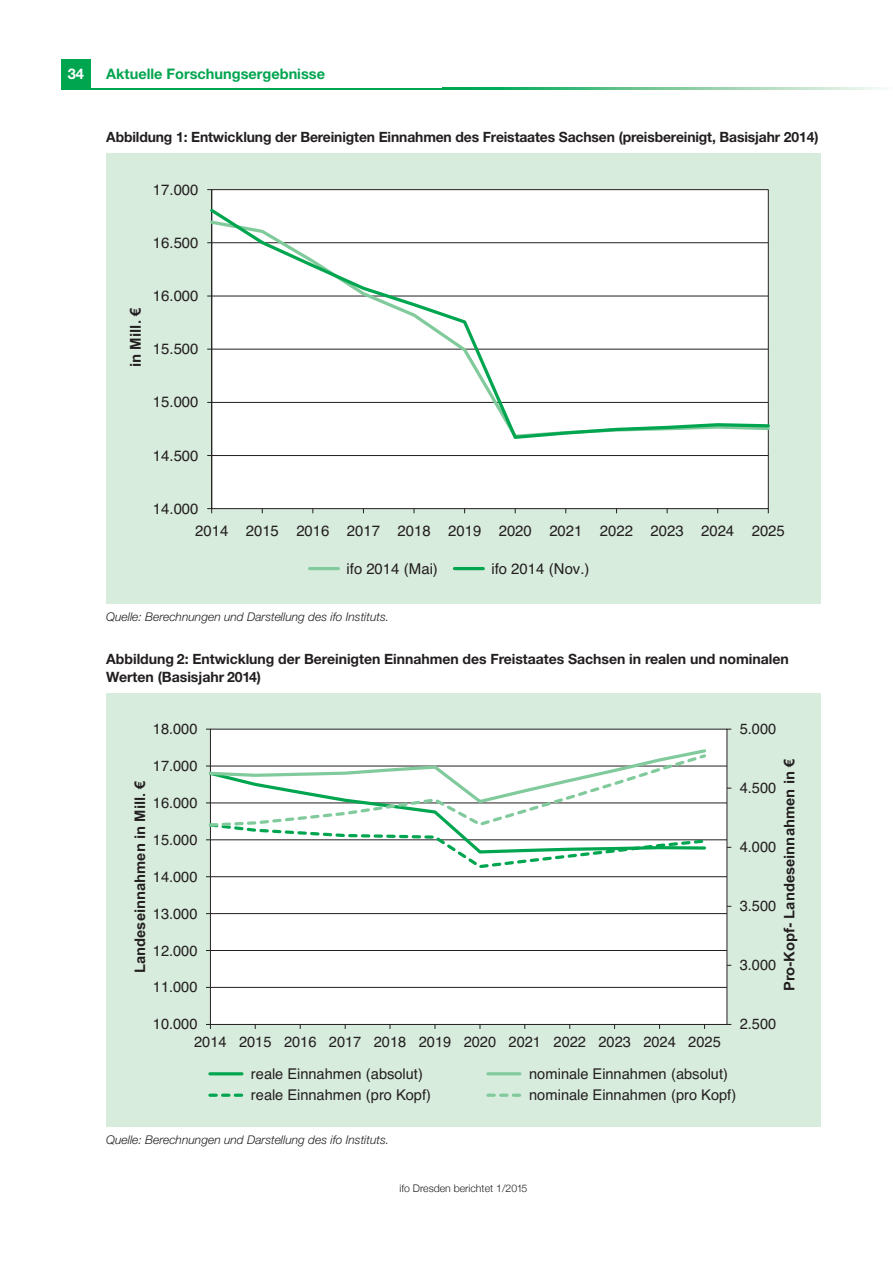
<style>
.page{position:relative;width:893px;height:1263px;background:#fff}
.page>*{position:absolute;margin:0;border:0;box-sizing:border-box;transform-origin:0 0}
.t1{font:15px "Helvetica";color:#231f20}
.t2{font:700 15px "Arial";color:#231f20}
.t3{font:14.85px "Helvetica";color:#231f20}
.t4{font:700 14.7px "Arial";color:#231f20}
.t5{font:700 14.7px "Helvetica Neue";color:#fff}
.t6{font:700 14.55px "Helvetica Neue";color:#00a54f}
.t7{font:700 14.25px "Helvetica Neue";letter-spacing:-.005em;color:#231f20}
.t8{font:700 14.1px "Helvetica Neue";letter-spacing:-.01em;color:#231f20}
.t9{font:italic 300 12px "Helvetica Neue";color:#231f20}
.t10{font:300 10.5px "Helvetica Neue";color:#231f20}
.s1{font-size:14.25px}
</style>
<div class="page">
<div style="left:61px;top:60px;width:30px;height:29px;background:#00a54f"></div>
<hr style="left:61px;top:88px;width:382px;height:1px;background:#00a54f">
<svg style="left:443px;top:88px;width:439px;height:1px"></svg>
<div style="left:106px;top:153px;width:715px;height:451px;background:#d8ecdd"></div>
<div style="left:212px;top:190px;width:556px;height:319px;background:#fff"></div>
<hr style="left:212px;top:455px;width:556px;height:1px;background:#231f20">
<hr style="left:211px;top:190px;width:1px;height:319px;background:#231f20">
<svg style="left:207px;top:508px;width:5px;height:5px"></svg>
<svg style="left:207px;top:206px;width:563px;height:235px"></svg>
<hr style="left:310px;top:567px;width:28px;height:3px;background:#80ca9c">
<hr style="left:454px;top:567px;width:29px;height:3px;background:#00a54f">
<div style="left:106px;top:693px;width:715px;height:434px;background:#d8ecdd"></div>
<div style="left:210px;top:729px;width:517px;height:295px;background:#fff"></div>
<hr style="left:210px;top:987px;width:517px;height:1px;background:#231f20">
<hr style="left:210px;top:950px;width:517px;height:1px;background:#231f20">
<hr style="left:210px;top:913px;width:517px;height:1px;background:#231f20">
<hr style="left:210px;top:876px;width:517px;height:1px;background:#231f20">
<hr style="left:210px;top:839px;width:517px;height:1px;background:#231f20">
<hr style="left:210px;top:802px;width:517px;height:1px;background:#231f20">
<hr style="left:210px;top:766px;width:517px;height:1px;background:#231f20">
<svg style="left:206px;top:1024px;width:5px;height:5px"></svg>
<svg style="left:206px;top:747px;width:502px;height:123px"></svg>
<hr style="left:210px;top:1072px;width:32px;height:3px;background:#00a54f">
<hr style="left:488px;top:1072px;width:32px;height:3px;background:#80ca9c">
<svg style="left:210px;top:1093px;width:34px;height:4px"></svg>
<svg style="left:488px;top:1093px;width:34px;height:4px"></svg>
<p class="t5" style="left:68px;top:68px;width:18px">34</p>
<p class="t6" style="left:106px;top:68px;width:220px">Aktuelle Forschungsergebnisse</p>
<p class="t8" style="left:106px;top:132px;width:714px">Abbildung 1: Entwicklung der Bereinigten Einnahmen des Freistaates Sachsen (preisbereinigt, Basisjahr 2014)</p>
<p class="t1" style="left:153px;top:178px;width:47px">17.000</p>
<p class="t1" style="left:153px;top:231px;width:47px">16.500</p>
<p class="t2" style="left:126px;top:367px;width:61px;rotate:-90deg">in Mill. €</p>
<p class="t1" style="left:153px;top:284px;width:47px">16.000</p>
<p class="t1" style="left:153px;top:337px;width:47px">15.500</p>
<p class="t1" style="left:153px;top:390px;width:47px">15.000</p>
<p class="t1" style="left:153px;top:444px;width:47px">14.500</p>
<p class="t1" style="left:153px;top:497px;width:47px">14.000</p>
<p class="t1" style="left:195px;top:519px;width:591px">2014 2015 2016 2017 2018 2019 2020 2021 2022 2023 2024 2025</p>
<p class="t1" style="left:346px;top:557px;width:93px">ifo 2014 (Mai)</p>
<p class="t1" style="left:491px;top:557px;width:99px">ifo 2014 (Nov.)</p>
<p class="t9" style="left:106px;top:612px;width:284px">Quelle: Berechnungen und Darstellung des ifo Instituts.</p>
<p class="t8" style="left:106px;top:653px;width:684px"><span class="s1">Abbildung 2:</span> Entwicklung der Bereinigten Einnahmen des Freistaates Sachsen <span class="s1">in realen und nominalen</span></p>
<p class="t7" style="left:106px;top:672px;width:156px">Werten (Basisjahr 2014)</p>
<p class="t3" style="left:153px;top:717px;width:46px">18.000</p>
<p class="t4" style="left:130px;top:973px;width:195px;rotate:-90deg">Landeseinnahmen in Mill. €</p>
<p class="t3" style="left:153px;top:754px;width:46px">17.000</p>
<p class="t3" style="left:153px;top:791px;width:46px">16.000</p>
<p class="t3" style="left:153px;top:828px;width:46px">15.000</p>
<p class="t3" style="left:153px;top:865px;width:46px">14.000</p>
<p class="t3" style="left:153px;top:902px;width:46px">13.000</p>
<p class="t3" style="left:153px;top:939px;width:46px">12.000</p>
<p class="t3" style="left:153px;top:976px;width:46px">11.000</p>
<p class="t3" style="left:740px;top:717px;width:38px">5.000</p>
<p class="t3" style="left:740px;top:776px;width:38px">4.500</p>
<p class="t3" style="left:740px;top:835px;width:38px">4.000</p>
<p class="t3" style="left:740px;top:894px;width:38px">3.500</p>
<p class="t3" style="left:740px;top:953px;width:38px">3.000</p>
<p class="t4" style="left:780px;top:991px;width:234px;rotate:-90deg">Pro-Kopf- Landeseinnahmen in €</p>
<p class="t3" style="left:153px;top:1013px;width:46px">10.000</p>
<p class="t3" style="left:194px;top:1030px;width:528px">2014 2015 2016 2017 2018 2019 2020 2021 2022 2023 2024 2025</p>
<p class="t3" style="left:740px;top:1013px;width:38px">2.500</p>
<p class="t3" style="left:251px;top:1062px;width:173px">reale Einnahmen (absolut)</p>
<p class="t3" style="left:529px;top:1062px;width:200px">nominale Einnahmen (absolut)</p>
<p class="t3" style="left:251px;top:1084px;width:182px">reale Einnahmen (pro Kopf)</p>
<p class="t3" style="left:529px;top:1084px;width:209px">nominale Einnahmen (pro Kopf)</p>
<p class="t9" style="left:106px;top:1136px;width:284px">Quelle: Berechnungen und Darstellung des ifo Instituts.</p>
<p class="t10" style="left:399px;top:1182px;width:129px">ifo Dresden berichtet 1/2015</p>
</div>
